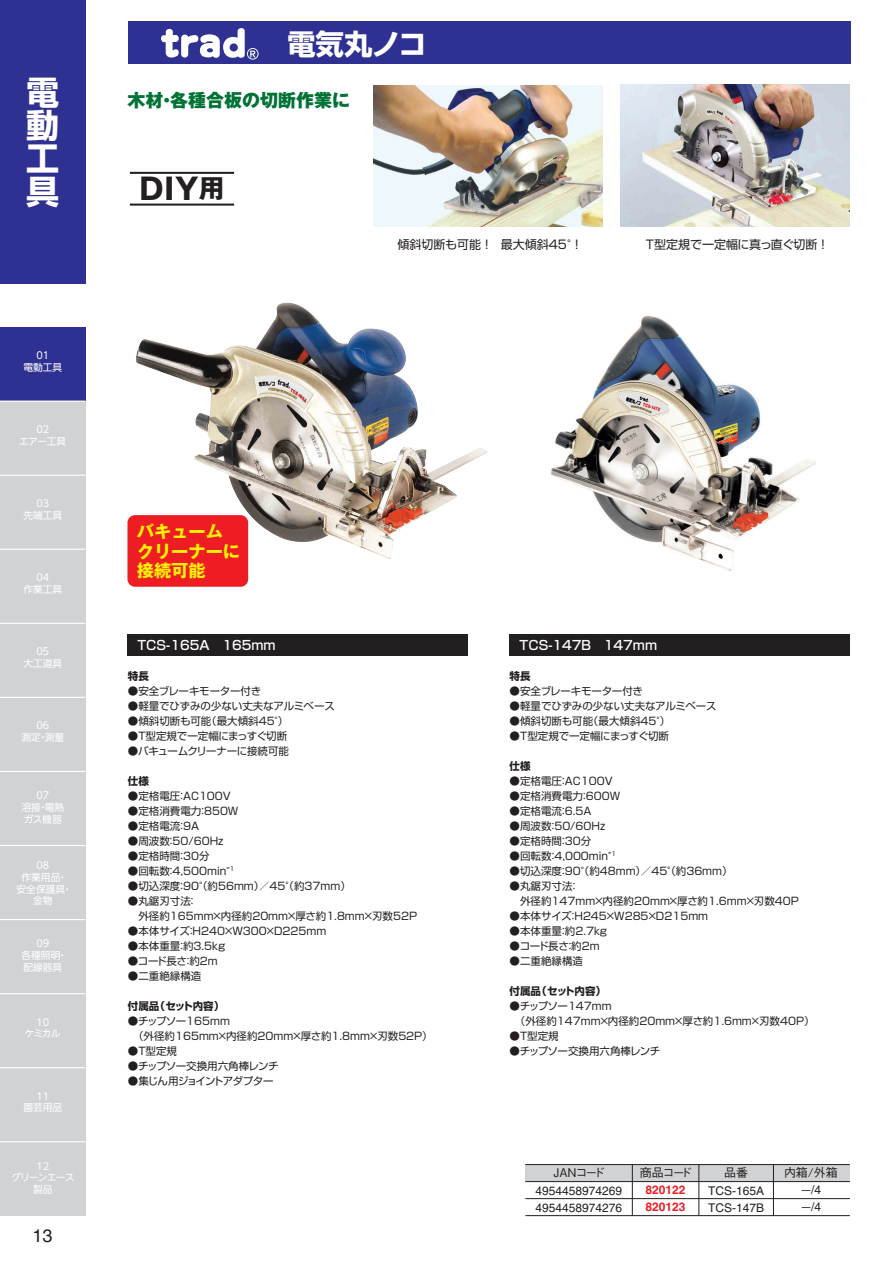
<style>
.page{position:relative;width:893px;height:1263px;background:#fff}
.page>*{position:absolute;margin:0;border:0;box-sizing:border-box;transform-origin:0 0}
.t1{font:700 33px/33px "Shin Go Pro";color:#fff;text-align:justify}
.t2{font:700 29.7px "Gothic MB101 Pro";color:#231f20}
.t3{font:700 28.5px "Shin Go Pro";letter-spacing:-.015em;color:#fff}
.t4{font:800 18px "Gothic MB101 Pro";color:#007236}
.t5{font:18px "Helvetica LT Std";color:#231f20}
.t6{font:700 17.25px/20px "Gothic MB101 Pro";color:#fff101}
.t7{font:500 12.75px "Shin Go Pro";color:#fff}
.t8{font:12px/17px "Helvetica LT Std";color:#231f20}
.t9{font:12px "Shin Go Pro";color:#231f20}
.t10{font:500 12px "Gothic BBB Pro";letter-spacing:-.055em;color:#231f20}
.t11{font:700 12px/17px "Helvetica LT Std";color:#ee1d23}
.t12{font:10.5px/15px "Shin Go Pro";color:#231f20}
.t13{font:10.5px "Shin Go Pro";letter-spacing:-.03em;color:#231f20}
.t14{font:10.5px "Shin Go Pro";letter-spacing:-.02em;color:#231f20}
.t15{font:10.5px "Shin Go Pro";letter-spacing:-.05em;color:#231f20}
.t16{font:700 10.5px "Shin Go Pro";color:#231f20}
.t17{font:10.5px "Shin Go Pro";letter-spacing:-.065em;color:#231f20}
.t18{font:9.75px/11.7px "UD Shin Go NT Pro";color:#fff;text-align:center}
.t19{font:9.75px/11.7px "UD Shin Go NT Pro";letter-spacing:-.075em;color:#fff;text-align:center}
.s1{font-size:25.65px}
.s2{font-family:"Gothic BBB Pro";font-weight:500}
</style>
<div class="page">
<div style="left:0;top:0;width:85px;height:284px;background:#2e3092"></div>
<div style="left:0;top:327px;width:85px;height:74px;background:#2e3092"></div>
<div style="left:0;top:1142px;width:85px;height:74px;background:#d1d2d4"></div>
<div style="left:0;top:1068px;width:85px;height:74px;background:#d1d2d4"></div>
<div style="left:0;top:994px;width:85px;height:74px;background:#d1d2d4"></div>
<div style="left:0;top:919px;width:85px;height:75px;background:#d1d2d4"></div>
<div style="left:0;top:845px;width:85px;height:74px;background:#d1d2d4"></div>
<div style="left:0;top:771px;width:85px;height:74px;background:#d1d2d4"></div>
<div style="left:0;top:697px;width:85px;height:74px;background:#d1d2d4"></div>
<div style="left:0;top:623px;width:85px;height:74px;background:#d1d2d4"></div>
<div style="left:0;top:549px;width:85px;height:74px;background:#d1d2d4"></div>
<div style="left:0;top:475px;width:85px;height:74px;background:#d1d2d4"></div>
<div style="left:0;top:401px;width:85px;height:74px;background:#d1d2d4"></div>
<hr style="left:0;top:993px;width:85px;height:1px;background:#fff">
<hr style="left:0;top:1067px;width:85px;height:1px;background:#fff">
<hr style="left:0;top:1141px;width:85px;height:1px;background:#fff">
<hr style="left:0;top:919px;width:85px;height:1px;background:#fff">
<hr style="left:0;top:845px;width:85px;height:1px;background:#fff">
<hr style="left:0;top:771px;width:85px;height:1px;background:#fff">
<hr style="left:0;top:697px;width:85px;height:1px;background:#fff">
<hr style="left:0;top:623px;width:85px;height:1px;background:#fff">
<hr style="left:0;top:549px;width:85px;height:1px;background:#fff">
<hr style="left:0;top:475px;width:85px;height:1px;background:#fff">
<hr style="left:0;top:401px;width:85px;height:1px;background:#fff">
<hr style="left:130px;top:172px;width:104px;height:2px;background:#231f20">
<hr style="left:130px;top:204px;width:104px;height:2px;background:#231f20">
<img style="left:136px;top:302px;width:352px;height:257px">
<div style="left:128px;top:634px;width:340px;height:21px;background:#231f20"></div>
<div style="left:128px;top:22px;width:722px;height:42px;background:#2e3092"></div>
<img style="left:551px;top:316px;width:265px;height:255px">
<img style="left:374px;top:85px;width:228px;height:141px">
<img style="left:620px;top:85px;width:230px;height:142px">
<div style="left:510px;top:634px;width:340px;height:21px;background:#231f20"></div>
<div style="left:525px;top:1164px;width:325px;height:17px;background:#d1d2d4"></div>
<hr style="left:525px;top:1215px;width:325px;height:1px;background:#231f20">
<hr style="left:525px;top:1198px;width:325px;height:1px;background:#231f20">
<hr style="left:525px;top:1164px;width:325px;height:1px;background:#231f20">
<hr style="left:525px;top:1181px;width:325px;height:1px;background:#231f20">
<hr style="left:632px;top:1164px;width:1px;height:52px;background:#231f20">
<hr style="left:699px;top:1164px;width:1px;height:52px;background:#231f20">
<hr style="left:773px;top:1164px;width:1px;height:52px;background:#231f20">
<div style="left:127px;top:515px;width:121px;height:72px;background:#ee1d23;border-radius:8px"></div>
<svg style="left:161px;top:28px;width:98px;height:32px"></svg>
<h1 class="t1" style="left:26px;top:72px;width:34px">電動工具</h1>
<p class="t18" style="left:23px;top:349px;width:40px">01<br>電動工具</p>
<p class="t18" style="left:19px;top:423px;width:49px">02<br>エアー工具</p>
<p class="t18" style="left:23px;top:497px;width:40px">03<br>先端工具</p>
<p class="t18" style="left:23px;top:571px;width:40px">04<br>作業工具</p>
<p class="t18" style="left:23px;top:645px;width:40px">05<br>大工道具</p>
<p class="t18" style="left:21px;top:719px;width:44px">06<br>測定・測量</p>
<p class="t18" style="left:21px;top:789px;width:44px">07<br>溶接・電熱ガス機器</p>
<p class="t18" style="left:17px;top:859px;width:57px">08<br>作業用品・安全保護具・金物</p>
<p class="t18" style="left:21px;top:937px;width:47px">09<br>各種照明・配線器具</p>
<p class="t18" style="left:25px;top:1016px;width:37px">10<br>ケミカル</p>
<p class="t18" style="left:23px;top:1090px;width:40px">11<br>園芸用品</p>
<p class="t19" style="left:11px;top:1160px;width:65px">12<br>グリーンエース製品</p>
<h3 class="t5" style="left:32px;top:1226px;width:22px">13</h3>
<h3 class="t3" style="left:287px;top:21px;width:142px">電気丸ノコ</h3>
<h3 class="t4" style="left:128px;top:85px;width:224px">木材・各種合板の切断作業に</h3>
<h2 class="t2" style="left:140px;top:164px;width:87px">DIY<span class="s1">用</span></h2>
<h3 class="t6" style="left:137px;top:519px;width:105px">バキュームクリーナーに接続可能</h3>
<p class="t7" style="left:135px;top:634px;width:142px">ＴCS-165Ａ　165ｍｍ</p>
<p class="t9" style="left:397px;top:234px;width:187px">傾斜切断も可能 ！　最大傾斜45°！</p>
<p class="t9" style="left:646px;top:234px;width:181px">T型定規で一定幅に真っ直ぐ切断 !</p>
<p class="t7" style="left:518px;top:634px;width:141px">ＴCS-147Ｂ　147ｍｍ</p>
<p class="t16" style="left:128px;top:668px;width:22px">特長</p>
<p class="t13" style="left:128px;top:683px;width:135px">●安全ブレーキモーター付き</p>
<p class="t12" style="left:128px;top:698px;width:208px">●軽量でひずみの少ない丈夫なアルミベース</p>
<p class="t12" style="left:128px;top:713px;width:162px">●傾斜切断も可能（最大傾斜45°）</p>
<p class="t14" style="left:128px;top:728px;width:161px">●Ｔ型定規で一定幅にまっすぐ切断</p>
<p class="t13" style="left:128px;top:743px;width:163px">●バキュームクリーナーに接続可能</p>
<p class="t16" style="left:128px;top:773px;width:22px">仕様</p>
<p class="t12" style="left:128px;top:788px;width:105px">●定格電圧：AC100V</p>
<p class="t12" style="left:128px;top:803px;width:112px">●定格消費電力：850W</p>
<p class="t12" style="left:128px;top:818px;width:73px">●定格電流：9A</p>
<p class="t12" style="left:128px;top:833px;width:97px">●周波数：50/60Hz</p>
<p class="t12" style="left:128px;top:848px;width:83px">●定格時間：30分</p>
<p class="t12" style="left:128px;top:863px;width:108px">●回転数：4,500min-<sup>1</sup></p>
<p class="t12" style="left:128px;top:877px;width:225px">●切込深度：90°（約56mm）／45°（約37mm）</p>
<p class="t12" style="left:128px;top:893px;width:291px">●丸鋸刃寸法：<br>　外径約165ｍｍ×内径約20mm×厚さ約1.8mm×刃数52P</p>
<p class="t12" style="left:128px;top:923px;width:200px">●本体サイズ：H240×W300×Ｄ225mm</p>
<p class="t12" style="left:128px;top:938px;width:99px">●本体重量：約3.5kg</p>
<p class="t13" style="left:128px;top:953px;width:92px">●コード長さ：約2ｍ</p>
<p class="t12" style="left:128px;top:968px;width:75px">●二重絶縁構造</p>
<p class="t16" style="left:128px;top:998px;width:98px">付属品（セット内容）</p>
<p class="t12" style="left:128px;top:1013px;width:306px">●チップソー165ｍｍ<br>　（外径約165ｍｍ×内径約20mm×厚さ約1.8mm×刃数52P）</p>
<p class="t12" style="left:128px;top:1043px;width:51px">●T型定規</p>
<p class="t15" style="left:128px;top:1058px;width:152px">●チップソー交換用六角棒レンチ</p>
<p class="t17" style="left:128px;top:1073px;width:147px">●集じん用ジョイントアダプター</p>
<p class="t16" style="left:510px;top:668px;width:22px">特長</p>
<p class="t13" style="left:510px;top:683px;width:135px">●安全ブレーキモーター付き</p>
<p class="t12" style="left:510px;top:698px;width:208px">●軽量でひずみの少ない丈夫なアルミベース</p>
<p class="t12" style="left:510px;top:713px;width:162px">●傾斜切断も可能（最大傾斜45°）</p>
<p class="t14" style="left:510px;top:728px;width:161px">●Ｔ型定規で一定幅にまっすぐ切断</p>
<p class="t16" style="left:510px;top:758px;width:22px">仕様</p>
<p class="t12" style="left:510px;top:773px;width:105px">●定格電圧：AC100V</p>
<p class="t12" style="left:510px;top:788px;width:112px">●定格消費電力：600W</p>
<p class="t12" style="left:510px;top:803px;width:83px">●定格電流：6.5A</p>
<p class="t12" style="left:510px;top:818px;width:97px">●周波数：50/60Hz</p>
<p class="t12" style="left:510px;top:833px;width:83px">●定格時間：30分</p>
<p class="t12" style="left:510px;top:848px;width:108px">●回転数：4,000min-<sup>1</sup></p>
<p class="t12" style="left:510px;top:862px;width:225px">●切込深度：90°（約48mm）／45°（約36mm）</p>
<p class="t12" style="left:510px;top:878px;width:291px">●丸鋸刃寸法：<br>　外径約147ｍｍ×内径約20mm×厚さ約1.6mm×刃数40P</p>
<p class="t12" style="left:510px;top:908px;width:200px">●本体サイズ：H245×W285×Ｄ215mm</p>
<p class="t12" style="left:510px;top:923px;width:99px">●本体重量：約2.7kg</p>
<p class="t13" style="left:510px;top:938px;width:92px">●コード長さ：約2ｍ</p>
<p class="t12" style="left:510px;top:953px;width:75px">●二重絶縁構造</p>
<p class="t16" style="left:510px;top:983px;width:98px">付属品（セット内容）</p>
<p class="t12" style="left:510px;top:998px;width:306px">●チップソー147ｍｍ<br>　（外径約147ｍｍ×内径約20mm×厚さ約1.6mm×刃数40P）</p>
<p class="t12" style="left:510px;top:1028px;width:51px">●T型定規</p>
<p class="t15" style="left:510px;top:1043px;width:152px">●チップソー交換用六角棒レンチ</p>
<p class="t10" style="left:553px;top:1163px;width:53px">JANコード</p>
<p class="t10" style="left:640px;top:1163px;width:54px">商品コード</p>
<p class="t10" style="left:724px;top:1163px;width:25px">品番</p>
<p class="t11" style="left:646px;top:1181px;width:42px">820122<br>820123</p>
<p class="t8" style="left:708px;top:1182px;width:58px">TCS-165A<br>TCS-147B</p>
<p class="t8" style="left:535px;top:1182px;width:88px">4954458974269<br>4954458974276</p>
<p class="t10" style="left:784px;top:1163px;width:55px">内箱/外箱</p>
<p class="t8" style="left:800px;top:1181px;width:23px"><span class="s2">－</span>/4<span class="s2">－</span>/4</p>
</div>
